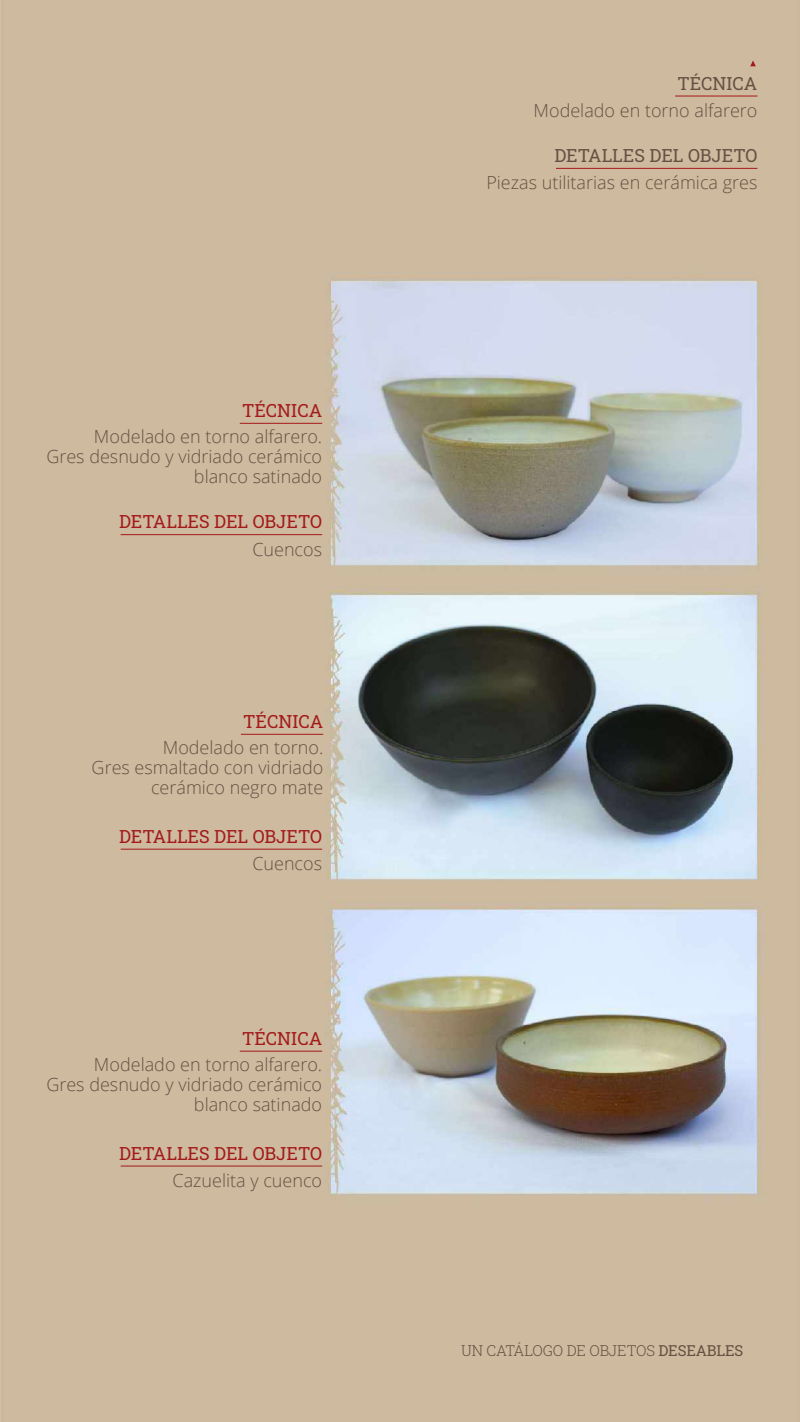
<style>
.page{position:relative;width:800px;height:1422px;background:#fff}
.page>*{position:absolute;margin:0;border:0;box-sizing:border-box;transform-origin:0 0}
.t1{font:300 18px/20px "Open Sans";color:#655043;text-align:right}
.t2{font:18px "Roboto Slab";color:#a31a1b}
.t3{font:18px "Roboto Slab";color:#655043}
.t4{font:300 15px "Roboto Slab";letter-spacing:-.01em;color:#655043}
.s1{font-weight:400}
</style>
<div class="page">
<img style="left:0;top:0;width:800px;height:1422px">
<hr style="left:240px;top:1050px;width:82px;height:1px;background:#a4191a">
<hr style="left:241px;top:734px;width:82px;height:1px;background:#a4191a">
<hr style="left:240px;top:423px;width:82px;height:1px;background:#a4191a">
<hr style="left:675px;top:96px;width:82px;height:1px;background:#a4191a">
<hr style="left:121px;top:1165px;width:201px;height:1px;background:#a4191a">
<hr style="left:121px;top:849px;width:201px;height:1px;background:#a4191a">
<hr style="left:121px;top:534px;width:201px;height:1px;background:#a4191a">
<hr style="left:556px;top:168px;width:201px;height:1px;background:#a4191a">
<svg style="left:750px;top:60px;width:6px;height:6px"></svg>
<p class="t2" style="left:242px;top:398px;width:82px">TÉCNICA</p>
<p class="t1" style="left:46px;top:426px;width:277px">Modelado en torno alfarero.<br>Gres desnudo y vidriado cerámico blanco satinado</p>
<p class="t2" style="left:119px;top:509px;width:205px">DETALLES DEL OBJETO</p>
<p class="t1" style="left:252px;top:539px;width:71px">Cuencos</p>
<p class="t2" style="left:243px;top:709px;width:82px">TÉCNICA</p>
<p class="t1" style="left:92px;top:737px;width:233px">Modelado en torno.<br>Gres esmaltado con vidriado cerámico negro mate</p>
<p class="t2" style="left:119px;top:824px;width:205px">DETALLES DEL OBJETO</p>
<p class="t1" style="left:252px;top:853px;width:71px">Cuencos</p>
<p class="t2" style="left:242px;top:1026px;width:82px">TÉCNICA</p>
<p class="t1" style="left:46px;top:1054px;width:277px">Modelado en torno alfarero.<br>Gres desnudo y vidriado cerámico blanco satinado</p>
<p class="t2" style="left:119px;top:1141px;width:205px">DETALLES DEL OBJETO</p>
<p class="t1" style="left:172px;top:1170px;width:151px">Cazuelita y cuenco</p>
<p class="t3" style="left:677px;top:71px;width:82px">TÉCNICA</p>
<p class="t1" style="left:533px;top:100px;width:225px">Modelado en torno alfarero</p>
<p class="t3" style="left:554px;top:143px;width:205px">DETALLES DEL OBJETO</p>
<p class="t1" style="left:486px;top:172px;width:273px">Piezas utilitarias en cerámica gres</p>
<p class="t4" style="left:461px;top:1340px;width:284px">UN CATÁLOGO DE OBJETOS <span class="s1">DESEABLES</span></p>
</div>
